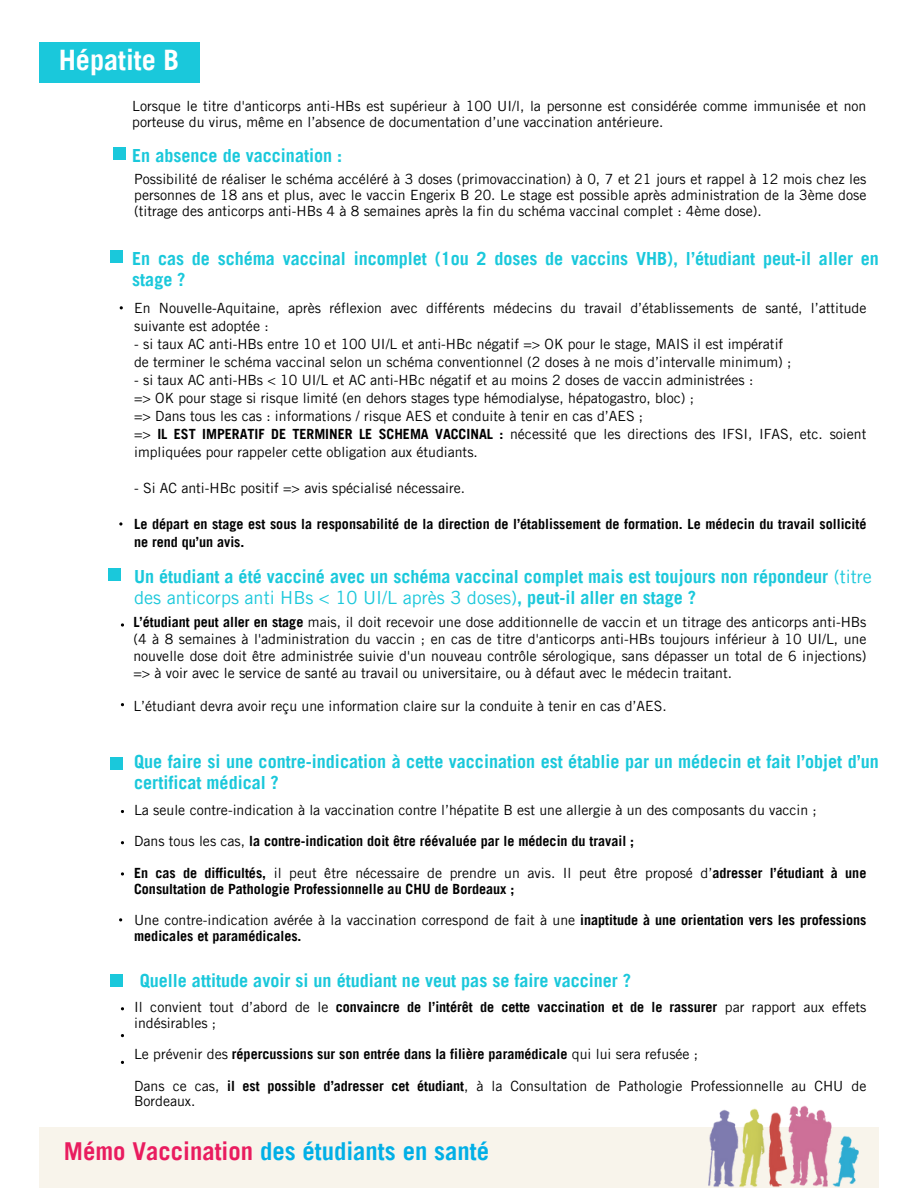
<style>
.page{position:relative;width:918px;height:1188px;background:#fff}
.page>*{position:absolute;margin:0;border:0;box-sizing:border-box;transform-origin:0 0}
.t1{font:700 28.2px "Trade Gothic LT Pro";color:#fff}
.t2{font:700 24.75px "Trade Gothic LT Pro";color:#01afe6}
.t3{font:700 18.15px/20.7px "Trade Gothic LT Pro";color:#1ac8db}
.t4{font:14.1px/18px "Trade Gothic LT Pro";color:#000}
.t5{font:700 14.1px/15.8px "Trade Gothic LT Pro";color:#000}
.s1{font-weight:700}
.s2{font-weight:400}
.s3{color:#e91c5f}
</style>
<div class="page">
<div style="left:39px;top:1128px;width:840px;height:60px;background:#f8f4eb"></div>
<img style="left:708px;top:1105px;width:151px;height:82px">
<div style="left:110px;top:251px;width:12px;height:12px;background:#1ac8db"></div>
<div style="left:108px;top:568px;width:13px;height:13px;background:#1ac8db"></div>
<div style="left:110px;top:757px;width:12px;height:13px;background:#1ac8db"></div>
<div style="left:110px;top:974px;width:12px;height:13px;background:#1ac8db"></div>
<svg style="left:119px;top:522px;width:3px;height:4px"></svg>
<svg style="left:121px;top:623px;width:3px;height:4px"></svg>
<svg style="left:121px;top:872px;width:3px;height:4px"></svg>
<div style="left:113px;top:147px;width:12px;height:13px;background:#1ac8db"></div>
<div style="left:39px;top:42px;width:161px;height:41px;background:#1ac8db"></div>
<h1 class="t1" style="left:59px;top:49px;width:122px">Hépatite B</h1>
<p class="t4" style="left:132px;top:100px;width:736px;line-height:15.8px">Lorsque le titre d'anticorps anti-HBs est supérieur à 100 UI/l, la personne est considérée comme immunisée et non porteuse du virus, même en l’absence de documentation d’une vaccination antérieure.</p>
<p class="t3" style="left:132px;top:148px;width:211px">En absence de vaccination :</p>
<p class="t4" style="left:134px;top:173px;width:734px;line-height:15.8px;text-align:justify">Possibilité de réaliser le schéma accéléré à 3 doses (primovaccination) à 0, 7 et 21 jours et rappel à 12 mois chez les personnes de 18 ans et plus, avec le vaccin Engerix B 20. Le stage est possible après administration de la 3ème dose (titrage des anticorps anti-HBs 4 à 8 semaines après la fin du schéma vaccinal complet : 4ème dose).</p>
<p class="t3" style="left:132px;top:251px;width:748px">En cas de schéma vaccinal incomplet (1ou 2 doses de vaccins VHB), l’étudiant peut-il aller en</p>
<p class="t3" style="left:132px;top:271px;width:55px">stage ?</p>
<h3 class="t4" style="left:134px;top:301px;width:734px">En Nouvelle-Aquitaine, après réflexion avec différents médecins du travail d’établissements de santé, l’attitude suivante est adoptée :</h3>
<p class="t4" style="left:134px;top:337px;width:651px">- si taux AC anti-HBs entre 10 et 100 UI/L et anti-HBc négatif =&gt; OK pour le stage, MAIS il est impératif</p>
<h3 class="t4" style="left:134px;top:355px;width:659px">de terminer le schéma vaccinal selon un schéma conventionnel (2 doses à ne mois d’intervalle minimum) ;</h3>
<h3 class="t4" style="left:134px;top:373px;width:621px">- si taux AC anti-HBs &lt; 10 UI/L et AC anti-HBc négatif et au moins 2 doses de vaccin administrées :</h3>
<p class="t4" style="left:134px;top:391px;width:734px">=&gt; OK pour stage si risque limité (en dehors stages type hémodialyse, hépatogastro, bloc) ;<br>=&gt; Dans tous les cas : informations / risque AES et conduite à tenir en cas d’AES ;<br>=&gt; <span class="s1">IL EST IMPERATIF DE TERMINER LE SCHEMA VACCINAL :</span> nécessité que les directions des IFSI, IFAS, etc. soient impliquées pour rappeler cette obligation aux étudiants.</p>
<p class="t4" style="left:134px;top:481px;width:332px">- Si AC anti-HBc positif =&gt; avis spécialisé nécessaire.</p>
<p class="t5" style="left:134px;top:518px;width:734px">Le départ en stage est sous la responsabilité de la direction de l’établissement de formation. Le médecin du travail sollicité</p>
<p class="t5" style="left:134px;top:536px;width:112px">ne rend qu’un avis.</p>
<p class="t3" style="left:134px;top:569px;width:739px">Un étudiant a été vacciné avec un schéma vaccinal complet mais est toujours non répondeur <span class="s2">(titre des anticorps anti HBs &lt; 10 UI/L après 3 doses)</span>, peut-il aller en stage ?</p>
<h5 class="t4" style="left:133px;top:615px;width:735px;line-height:16.8px"><span class="s1">L’étudiant peut aller en stage</span> mais, il doit recevoir une dose additionnelle de vaccin et un titrage des anticorps anti-HBs (4 à 8 semaines à l'administration du vaccin ; en cas de titre d'anticorps anti-HBs toujours inférieur à 10 UI/L, une</h5>
<h4 class="t4" style="left:133px;top:649px;width:735px;line-height:16.8px">nouvelle dose doit être administrée suivie d'un nouveau contrôle sérologique, sans dépasser un total de 6 injections) =&gt; à voir avec le service de santé au travail ou universitaire, ou à défaut avec le médecin traitant.</h4>
<h4 class="t4" style="left:133px;top:699px;width:535px">L’étudiant devra avoir reçu une information claire sur la conduite à tenir en cas d’AES.</h4>
<p class="t3" style="left:134px;top:754px;width:746px">Que faire si une contre-indication à cette vaccination est établie par un médecin et fait l’objet d’un</p>
<p class="t3" style="left:134px;top:774px;width:146px">certificat médical ?</p>
<p class="t4" style="left:134px;top:803px;width:684px">La seule contre-indication à la vaccination contre l’hépatite B est une allergie à un des composants du vaccin ;</p>
<p class="t5" style="left:134px;top:835px;width:502px"><span class="s2">Dans tous les cas,</span> la contre-indication doit être réévaluée par le médecin du travail ;</p>
<h2 class="t5" style="left:134px;top:867px;width:734px">En cas de difficultés, <span class="s2">il peut être nécessaire de prendre un avis. Il peut être proposé d’</span>adresser l’étudiant à une<br>Consultation de Pathologie Professionnelle au CHU de Bordeaux ;</h2>
<p class="t5" style="left:134px;top:914px;width:734px"><span class="s2">Une contre-indication avérée à la vaccination correspond de fait à une</span> inaptitude à une orientation vers les professions medicales et paramédicales.</p>
<h3 class="t3" style="left:140px;top:973px;width:493px">Quelle attitude avoir si un étudiant ne veut pas se faire vacciner ?</h3>
<p class="t5" style="left:134px;top:1001px;width:612px"><span class="s2">Il convient tout d’abord de le</span> convaincre de l’intérêt de cette vaccination et de le rassurer <span class="s2">par</span></p>
<h3 class="t4" style="left:752px;top:1000px;width:116px">rapport aux effets</h3>
<h3 class="t4" style="left:134px;top:1016px;width:84px">indésirables ;</h3>
<h3 class="t5" style="left:134px;top:1048px;width:566px"><span class="s2">Le prévenir des</span> répercussions sur son entrée dans la filière paramédicale <span class="s2">qui lui sera refusée ;</span></h3>
<p class="t5" style="left:134px;top:1080px;width:370px"><span class="s2">Dans ce cas,</span> il est possible d’adresser cet étudiant<span class="s2">, à la</span></p>
<p class="t4" style="left:511px;top:1079px;width:357px">Consultation de Pathologie Professionnelle au CHU de</p>
<p class="t4" style="left:134px;top:1094px;width:63px">Bordeaux.</p>
<p class="t2" style="left:64px;top:1142px;width:427px"><span class="s3">Mémo Vaccination</span> des étudiants en santé</p>
</div>
